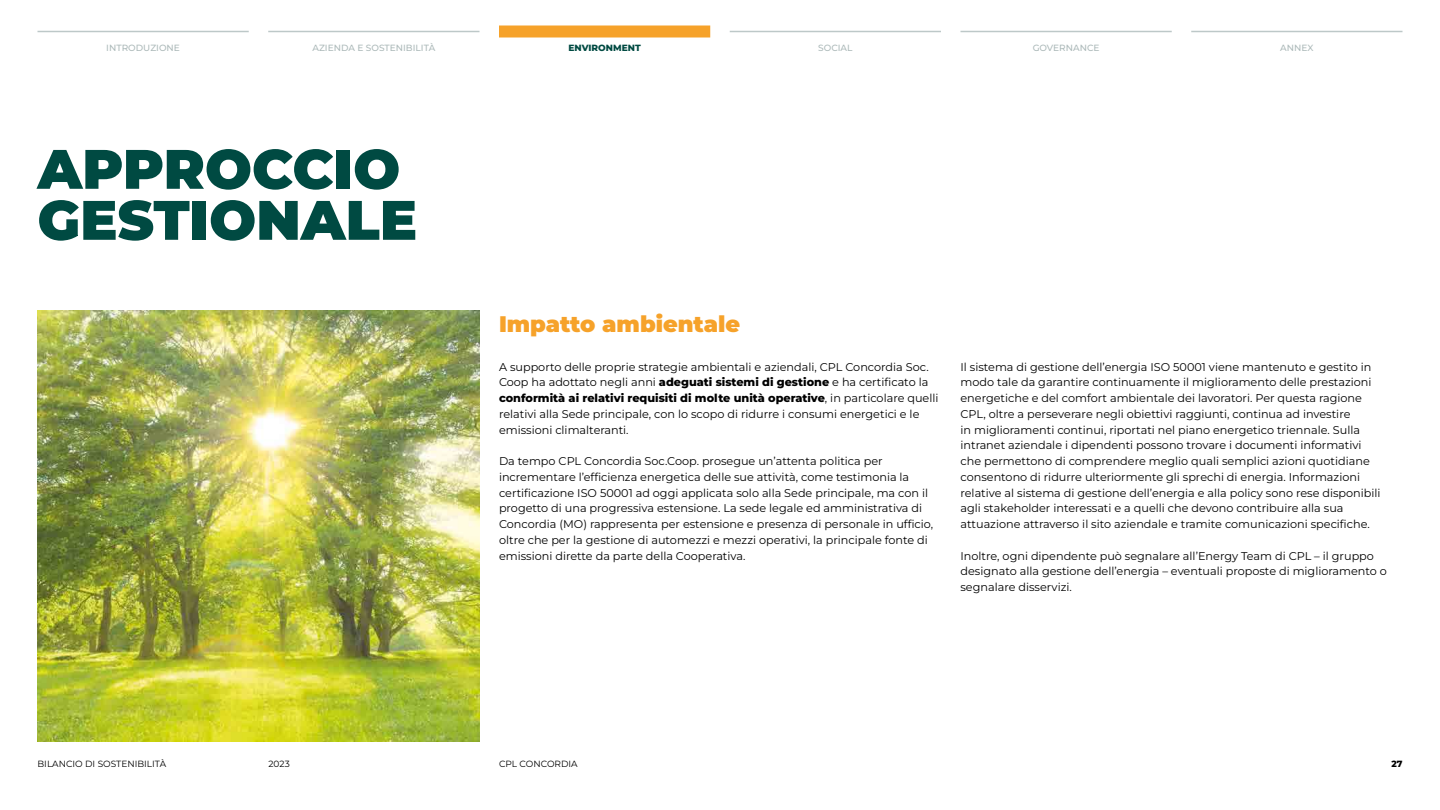
<style>
.page{position:relative;width:1440px;height:810px;background:#fff}
.page>*{position:absolute;margin:0;border:0;box-sizing:border-box;transform-origin:0 0}
.t1{font:900 55.5px/51px "Montserrat";color:#004a42}
.t2{font:900 22.5px "Montserrat";color:#f6a22a}
.t3{font:11.25px/15.8px "Montserrat";color:#000}
.t4{font:500 9px "Montserrat";color:#adbaba}
.t5{font:9px "Montserrat";color:#000}
.t6{font:800 9px "Montserrat";color:#004a42}
.t7{font:800 9px "Montserrat";color:#000}
.s1{font-weight:800}
</style>
<div class="page">
<img style="left:38px;top:310px;width:441px;height:431px">
<div style="left:499px;top:26px;width:211px;height:12px;background:#f6a22a"></div>
<hr style="left:38px;top:31px;width:211px;height:1px;background:#bdc8c8">
<hr style="left:730px;top:31px;width:211px;height:1px;background:#bdc8c8">
<hr style="left:961px;top:31px;width:211px;height:1px;background:#bdc8c8">
<hr style="left:1191px;top:31px;width:212px;height:1px;background:#bdc8c8">
<hr style="left:268px;top:31px;width:212px;height:1px;background:#bdc8c8">
<p class="t4" style="left:106px;top:42px;width:75px">INTRODUZIONE</p>
<p class="t4" style="left:312px;top:42px;width:124px">AZIENDA E SOSTENIBILITÀ</p>
<p class="t6" style="left:569px;top:42px;width:74px">ENVIRONMENT</p>
<p class="t4" style="left:818px;top:42px;width:36px">SOCIAL</p>
<p class="t4" style="left:1033px;top:42px;width:68px">GOVERNANCE</p>
<p class="t4" style="left:1280px;top:42px;width:35px">ANNEX</p>
<h1 class="t1" style="left:38px;top:142px;width:381px">APPROCCIO<br>GESTIONALE</h1>
<h2 class="t2" style="left:499px;top:309px;width:243px">Impatto ambientale</h2>
<p class="t3" style="left:499px;top:359px;width:441px">A supporto delle proprie strategie ambientali e aziendali, CPL Concordia Soc.<br>Coop ha adottato negli anni <span class="s1">adeguati sistemi di gestione</span> e ha certificato la <span class="s1">conformità ai relativi requisiti di molte unità operative</span>, in particolare quelli relativi alla Sede principale, con lo scopo di ridurre i consumi energetici e le emissioni climalteranti.</p>
<p class="t3" style="left:499px;top:453px;width:436px">Da tempo CPL Concordia Soc.Coop. prosegue un’attenta politica per incrementare l’efficienza energetica delle sue attività, come testimonia la certificazione ISO 50001 ad oggi applicata solo alla Sede principale, ma con il progetto di una progressiva estensione. La sede legale ed amministrativa di Concordia (MO) rappresenta per estensione e presenza di personale in ufficio, oltre che per la gestione di automezzi e mezzi operativi, la principale fonte di emissioni dirette da parte della Cooperativa.</p>
<p class="t3" style="left:960px;top:359px;width:422px">Il sistema di gestione dell’energia ISO 50001 viene mantenuto e gestito in modo tale da garantire continuamente il miglioramento delle prestazioni energetiche e del comfort ambientale dei lavoratori. Per questa ragione CPL, oltre a perseverare negli obiettivi raggiunti, continua ad investire<br>in miglioramenti continui, riportati nel piano energetico triennale. Sulla intranet aziendale i dipendenti possono trovare i documenti informativi che permettono di comprendere meglio quali semplici azioni quotidiane consentono di ridurre ulteriormente gli sprechi di energia. Informazioni relative al sistema di gestione dell’energia e alla policy sono rese disponibili agli stakeholder interessati e a quelli che devono contribuire alla sua attuazione attraverso il sito aziendale e tramite comunicazioni specifiche.</p>
<p class="t3" style="left:960px;top:548px;width:428px">Inoltre, ogni dipendente può segnalare all’Energy Team di CPL – il gruppo designato alla gestione dell’energia – eventuali proposte di miglioramento o segnalare disservizi.</p>
<p class="t5" style="left:38px;top:758px;width:130px">BILANCIO DI SOSTENIBILITÀ</p>
<p class="t5" style="left:269px;top:758px;width:23px">2023</p>
<p class="t5" style="left:499px;top:758px;width:80px">CPL CONCORDIA</p>
<p class="t7" style="left:1391px;top:758px;width:13px">27</p>
</div>
